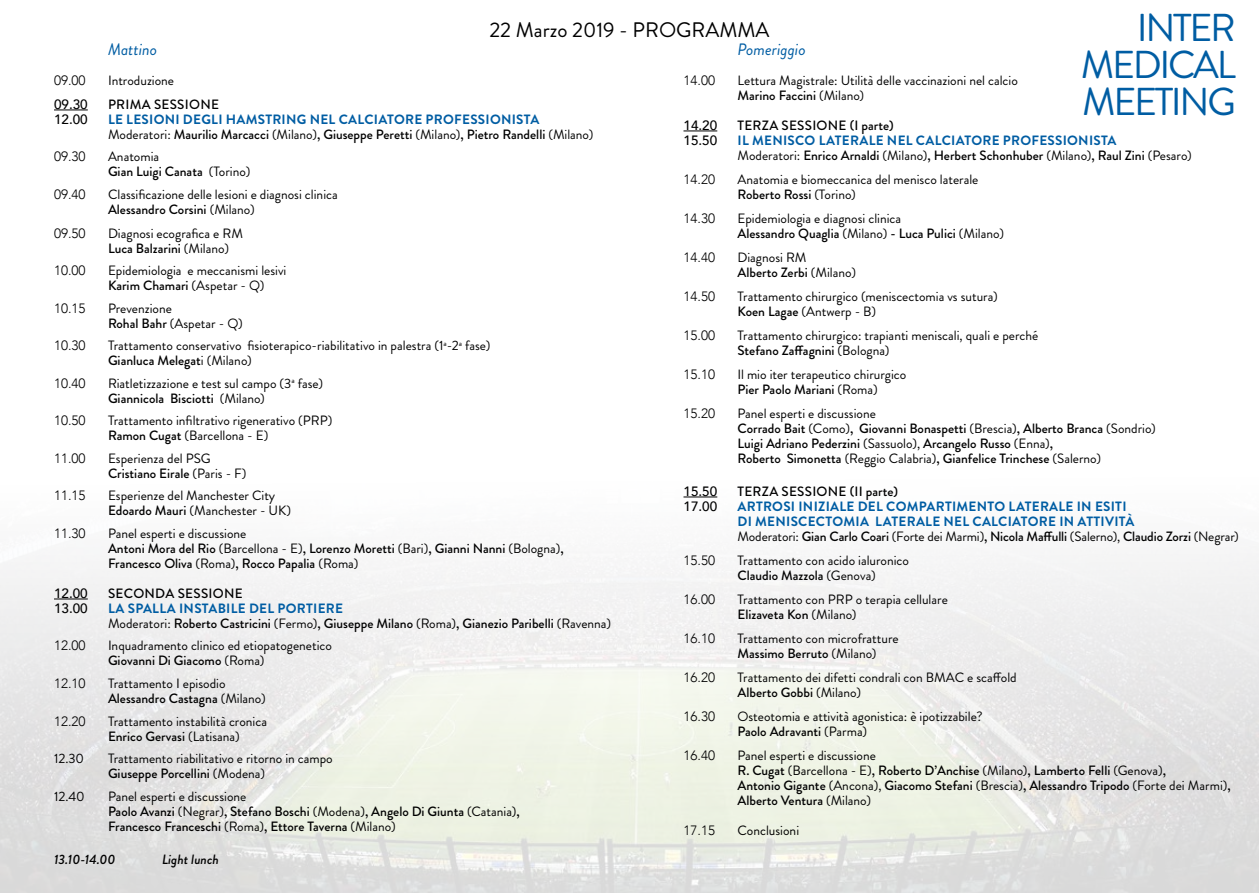
<style>
.page{position:relative;width:1259px;height:893px;background:#fff}
.page>*{position:absolute;margin:0;border:0;box-sizing:border-box;transform-origin:0 0}
.t1{font:38.85px/36.8px "Brandon Grotesque";letter-spacing:-.06em;color:#005da3;text-align:justify}
.t2{font:21px "Brandon Grotesque";color:#000}
.t3{font:italic 16.5px "Brandon Grotesque";color:#005da3}
.t4{font:13.5px/15px "Brandon Grotesque";color:#000}
.t5{font:500 13.5px/15px "Brandon Grotesque";color:#000}
.t6{font:700 13.5px/15px "Brandon Grotesque";letter-spacing:.02em;color:#005da3}
.t7{font:300 13.5px "Avenir";color:#000}
.t8{font:500 13.5px "Brandon Grotesque";letter-spacing:.02em;color:#000}
.t9{font:500 13.5px "Avenir";color:#000}
.t10{font:italic 500 13.5px "Brandon Grotesque";color:#000}
.s1{font-weight:400;color:#000}
.s2{font-weight:500;color:#000}
.s3{font-weight:500}
.s4{font-weight:400}
.s5{font-weight:700;color:#005da3}
</style>
<div class="page">
<img style="left:0;top:496px;width:1259px;height:397px">
<hr style="left:54px;top:110px;width:34px;height:1px;background:#000">
<hr style="left:54px;top:599px;width:34px;height:1px;background:#000">
<hr style="left:683px;top:131px;width:34px;height:1px;background:#000">
<hr style="left:683px;top:497px;width:34px;height:1px;background:#000">
<h1 class="t1" style="left:1081px;top:10px;width:156px;text-indent:56px">INTER MEDICAL MEETING</h1>
<h2 class="t2" style="left:489px;top:15px;width:282px">22 Marzo 2019 - PROGRAMMA</h2>
<p class="t3" style="left:108px;top:38px;width:51px">Mattino</p>
<p class="t3" style="left:737px;top:38px;width:70px">Pomeriggio</p>
<p class="t7" style="left:54px;top:72px;width:33px">09.00</p>
<p class="t4" style="left:108px;top:73px;width:68px">Introduzione</p>
<p class="t9" style="left:54px;top:93px;width:35px">09.30</p>
<p class="t8" style="left:108px;top:95px;width:112px">PRIMA SESSIONE</p>
<p class="t9" style="left:54px;top:108px;width:35px">12.00</p>
<p class="t6" style="left:108px;top:112px;width:487px">LE LESIONI DEGLI HAMSTRING NEL CALCIATORE PROFESSIONISTA<br><span class="s1">Moderatori:</span> <span class="s2">Maurilio Marcacci</span> <span class="s1">(Milano)</span><span class="s2">, Giuseppe Peretti</span> <span class="s1">(Milano)</span><span class="s2">, Pietro Randelli</span> <span class="s1">(Milano)</span></p>
<p class="t7" style="left:54px;top:149px;width:33px">09.30</p>
<p class="t4" style="left:108px;top:149px;width:144px">Anatomia<br><span class="s3">Gian Luigi Canata</span> (Torino)</p>
<p class="t7" style="left:54px;top:186px;width:33px">09.40</p>
<p class="t4" style="left:108px;top:187px;width:231px">Classificazione delle lesioni e diagnosi clinica<br><span class="s3">Alessandro Corsini</span> (Milano)</p>
<p class="t7" style="left:54px;top:225px;width:33px">09.50</p>
<p class="t4" style="left:108px;top:226px;width:136px">Diagnosi ecografica e RM<br><span class="s3">Luca Balzarini</span> (Milano)</p>
<p class="t7" style="left:54px;top:263px;width:33px">10.00</p>
<p class="t4" style="left:108px;top:263px;width:180px">Epidemiologia e meccanismi lesivi<br><span class="s3">Karim Chamari</span> (Aspetar - Q)</p>
<p class="t7" style="left:54px;top:300px;width:33px">10.15</p>
<p class="t4" style="left:108px;top:301px;width:136px">Prevenzione<br><span class="s3">Rohal Bahr</span> (Aspetar - Q)</p>
<p class="t7" style="left:54px;top:338px;width:33px">10.30</p>
<p class="t4" style="left:108px;top:338px;width:384px">Trattamento conservativo fisioterapico-riabilitativo in palestra (1<sup>a</sup>-2<sup>a</sup> fase)<br><span class="s3">Gianluca Melegat</span>i (Milano)</p>
<p class="t7" style="left:54px;top:375px;width:33px">10.40</p>
<p class="t4" style="left:108px;top:376px;width:217px">Riatletizzazione e test sul campo (3<sup>a</sup> fase)<br><span class="s3">Giannicola Bisciotti</span> (Milano)</p>
<p class="t7" style="left:54px;top:413px;width:33px">10.50</p>
<p class="t4" style="left:108px;top:413px;width:226px">Trattamento infiltrativo rigenerativo (PRP)<br><span class="s3">Ramon Cugat</span> (Barcellona - E)</p>
<p class="t7" style="left:54px;top:450px;width:33px">11.00</p>
<p class="t4" style="left:108px;top:451px;width:140px">Esperienza del PSG<br><span class="s3">Cristiano Eirale</span> (Paris - F)</p>
<p class="t7" style="left:54px;top:488px;width:33px">11.15</p>
<p class="t4" style="left:108px;top:488px;width:185px">Esperienze del Manchester City<br><span class="s3">Edoardo Mauri</span> (Manchester - UK)</p>
<p class="t7" style="left:54px;top:525px;width:33px">11.30</p>
<p class="t5" style="left:108px;top:526px;width:457px"><span class="s4">Panel esperti e discussione<br></span>Antoni Mora del Rio <span class="s4">(Barcellona - E)</span>, Lorenzo Moretti <span class="s4">(Bari)</span>, Gianni Nanni <span class="s4">(Bologna)</span>,<br>Francesco Oliva <span class="s4">(Roma)</span>, Rocco Papalia <span class="s4">(Roma)</span></p>
<p class="t9" style="left:54px;top:582px;width:35px">12.00</p>
<p class="t8" style="left:108px;top:584px;width:136px">SECONDA SESSIONE</p>
<p class="t9" style="left:54px;top:597px;width:35px">13.00</p>
<p class="t5" style="left:108px;top:601px;width:504px"><span class="s5">LA SPALLA INSTABILE DEL PORTIERE<br></span><span class="s4">Moderatori:</span> Roberto Castricini <span class="s4">(Fermo)</span>, Giuseppe Milano <span class="s4">(Roma)</span>, Gianezio Paribelli <span class="s4">(Ravenna)</span></p>
<p class="t7" style="left:54px;top:638px;width:33px">12.00</p>
<p class="t4" style="left:108px;top:638px;width:225px">Inquadramento clinico ed etiopatogenetico<br><span class="s3">Giovanni Di Giacomo</span> (Roma)</p>
<p class="t7" style="left:54px;top:675px;width:33px">12.10</p>
<p class="t4" style="left:108px;top:676px;width:159px">Trattamento I episodio<br><span class="s3">Alessandro Castagna</span> (Milano)</p>
<p class="t7" style="left:54px;top:713px;width:33px">12.20</p>
<p class="t4" style="left:108px;top:713px;width:161px">Trattamento instabilità cronica<br><span class="s3">Enrico Gervasi</span> (Latisana)</p>
<p class="t4" style="left:54px;top:751px;width:32px">12.30</p>
<p class="t4" style="left:108px;top:751px;width:226px">Trattamento riabilitativo e ritorno in campo<br><span class="s3">Giuseppe Porcellini</span> (Modena)</p>
<p class="t4" style="left:54px;top:788px;width:32px">12.40</p>
<p class="t5" style="left:108px;top:789px;width:413px"><span class="s4">Panel esperti e discussione<br></span>Paolo Avanzi <span class="s4">(Negrar)</span>, Stefano Boschi <span class="s4">(Modena)</span>, Angelo Di Giunta <span class="s4">(Catania)</span>,<br>Francesco Franceschi <span class="s4">(Roma)</span>, Ettore Taverna <span class="s4">(Milano)</span></p>
<p class="t10" style="left:54px;top:849px;width:63px">13.10-14.00</p>
<p class="t10" style="left:162px;top:849px;width:58px">Light lunch</p>
<p class="t7" style="left:683px;top:72px;width:33px">14.00</p>
<p class="t4" style="left:737px;top:73px;width:282px">Lettura Magistrale: Utilità delle vaccinazioni nel calcio<br><span class="s3">Marino Faccini</span> (Milano)</p>
<p class="t9" style="left:683px;top:114px;width:35px">14.20</p>
<p class="t8" style="left:737px;top:116px;width:158px">TERZA SESSIONE (I parte)</p>
<p class="t9" style="left:683px;top:129px;width:35px">15.50</p>
<p class="t6" style="left:737px;top:133px;width:456px">IL MENISCO LATERALE NEL CALCIATORE PROFESSIONISTA<br><span class="s1">Moderatori:</span> <span class="s2">Enrico Arnaldi</span> <span class="s1">(Milano)</span><span class="s2">, Herbert Schonhuber</span> <span class="s1">(Milano)</span><span class="s2">, Raul Zini</span> <span class="s1">(Pesaro)</span></p>
<p class="t7" style="left:683px;top:171px;width:33px">14.20</p>
<p class="t4" style="left:737px;top:172px;width:242px">Anatomia e biomeccanica del menisco laterale<br><span class="s3">Roberto Rossi</span> (Torino)</p>
<p class="t7" style="left:683px;top:210px;width:33px">14.30</p>
<p class="t4" style="left:737px;top:211px;width:268px">Epidemiologia e diagnosi clinica<br><span class="s3">Alessandro Quaglia</span> (Milano) <span class="s3">- Luca Pulici</span> (Milano)</p>
<p class="t7" style="left:683px;top:249px;width:33px">14.40</p>
<p class="t4" style="left:737px;top:250px;width:120px">Diagnosi RM<br><span class="s3">Alberto Zerbi</span> (Milano)</p>
<p class="t7" style="left:683px;top:288px;width:33px">14.50</p>
<p class="t4" style="left:737px;top:289px;width:262px">Trattamento chirurgico (meniscectomia vs sutura)<br><span class="s3">Koen Lagae</span> (Antwerp - B)</p>
<p class="t7" style="left:683px;top:327px;width:33px">15.00</p>
<p class="t4" style="left:737px;top:328px;width:302px">Trattamento chirurgico: trapianti meniscali, quali e perché<br><span class="s3">Stefano Zaffagnini</span> (Bologna)</p>
<p class="t7" style="left:683px;top:366px;width:33px">15.10</p>
<p class="t4" style="left:737px;top:367px;width:170px">Il mio iter terapeutico chirurgico<br><span class="s3">Pier Paolo Mariani</span> (Roma)</p>
<p class="t7" style="left:683px;top:405px;width:33px">15.20</p>
<p class="t5" style="left:737px;top:406px;width:420px"><span class="s4">Panel esperti e discussione<br></span>Corrado Bait <span class="s4">(Como)</span>, Giovanni Bonaspetti <span class="s4">(Brescia)</span>, Alberto Branca <span class="s4">(Sondrio)<br></span>Luigi Adriano Pederzini <span class="s4">(Sassuolo),</span> Arcangelo Russo <span class="s4">(Enna)</span>,<br>Roberto Simonetta <span class="s4">(Reggio Calabria)</span>, Gianfelice Trinchese <span class="s4">(Salerno)</span></p>
<p class="t9" style="left:683px;top:480px;width:35px">15.50</p>
<p class="t8" style="left:737px;top:482px;width:162px">TERZA SESSIONE (II parte)</p>
<p class="t9" style="left:683px;top:495px;width:35px">17.00</p>
<p class="t6" style="left:737px;top:499px;width:503px">ARTROSI INIZIALE DEL COMPARTIMENTO LATERALE IN ESITI<br>DI MENISCECTOMIA LATERALE NEL CALCIATORE IN ATTIVITÀ<br><span class="s1">Moderatori:</span> <span class="s2">Gian Carlo Coari</span> <span class="s1">(Forte dei Marmi)</span><span class="s2">, Nicola Maffulli</span> <span class="s1">(Salerno),</span> <span class="s2">Claudio Zorzi</span> <span class="s1">(Negrar)</span></p>
<p class="t7" style="left:683px;top:552px;width:33px">15.50</p>
<p class="t4" style="left:737px;top:553px;width:173px">Trattamento con acido ialuronico<br><span class="s3">Claudio Mazzola</span> (Genova)</p>
<p class="t7" style="left:683px;top:591px;width:33px">16.00</p>
<p class="t4" style="left:737px;top:592px;width:212px">Trattamento con PRP o terapia cellulare<br><span class="s3">Elizaveta Kon</span> (Milano)</p>
<p class="t7" style="left:683px;top:630px;width:33px">16.10</p>
<p class="t4" style="left:737px;top:631px;width:163px">Trattamento con microfratture<br><span class="s3">Massimo Berruto</span> (Milano)</p>
<p class="t7" style="left:683px;top:669px;width:33px">16.20</p>
<p class="t4" style="left:737px;top:670px;width:281px">Trattamento dei difetti condrali con BMAC e scaffold<br><span class="s3">Alberto Gobbi</span> (Milano)</p>
<p class="t7" style="left:683px;top:708px;width:33px">16.30</p>
<p class="t4" style="left:737px;top:709px;width:247px">Osteotomia e attività agonistica: è ipotizzabile?<br><span class="s3">Paolo Adravanti</span> (Parma)</p>
<p class="t7" style="left:683px;top:747px;width:33px">16.40</p>
<p class="t5" style="left:737px;top:748px;width:495px"><span class="s4">Panel esperti e discussione<br></span>R. Cugat <span class="s4">(Barcellona - E)</span>, Roberto D’Anchise <span class="s4">(Milano)</span>, Lamberto Felli <span class="s4">(Genova)</span>,<br>Antonio Gigante <span class="s4">(Ancona),</span> Giacomo Stefani <span class="s4">(Brescia)</span>, Alessandro Tripodo <span class="s4">(Forte dei Marmi)</span>, Alberto Ventura <span class="s4">(Milano)</span></p>
<p class="t7" style="left:683px;top:822px;width:33px">17.15</p>
<p class="t4" style="left:737px;top:823px;width:63px">Conclusioni</p>
</div>
